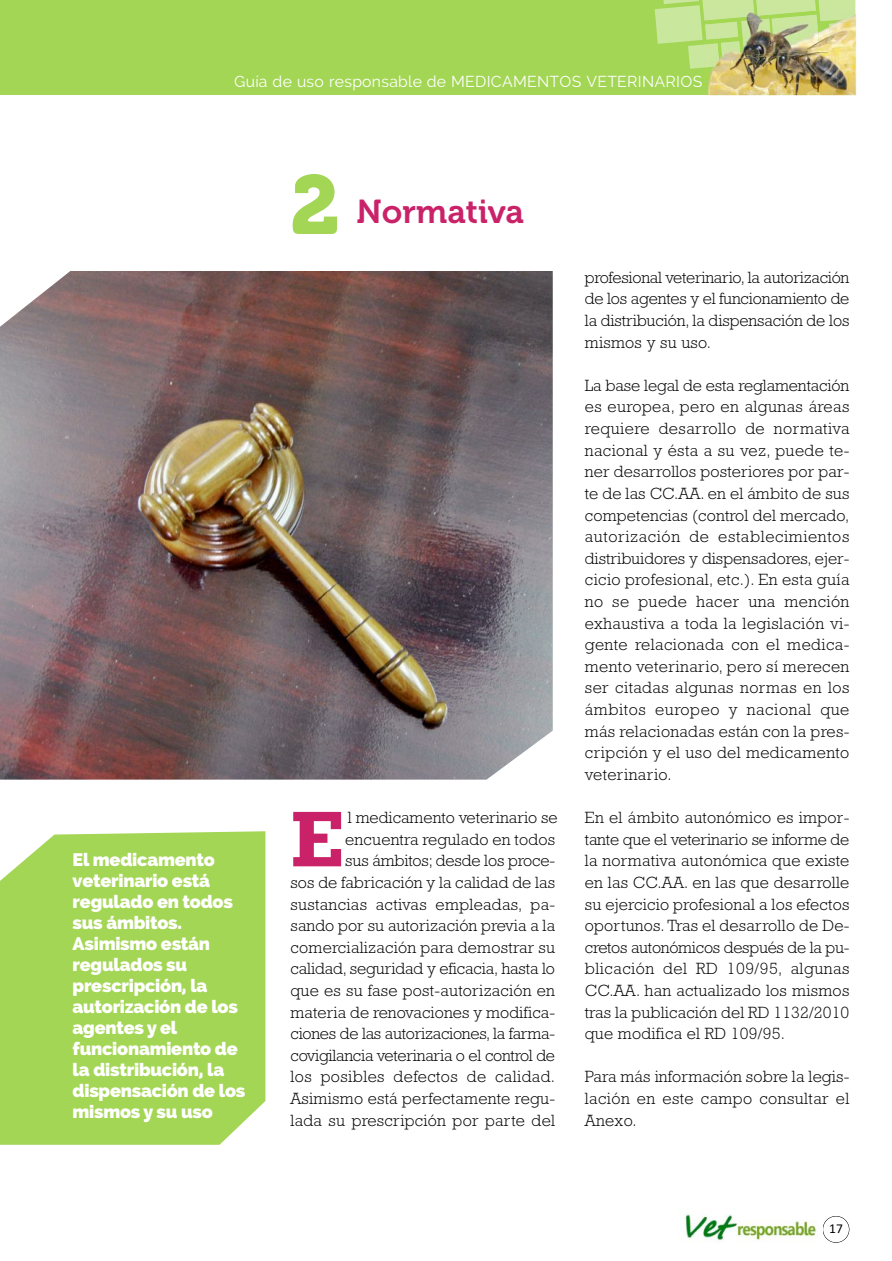
<style>
.page{position:relative;width:892px;height:1261px;background:#fff}
.page>*{position:absolute;margin:0;border:0;box-sizing:border-box;transform-origin:0 0}
.t1{font:82.5px "Museo 900";color:#a3d654}
.t2{font:700 80.1px "Rockwell Std";color:#ca2269}
.t3{font:33px "Museo 700";color:#ca2269}
.t4{font:800 18px/21px "Raleway";color:#fff}
.t5{font:300 16.5px/21.6px "Rockwell Std";letter-spacing:.01em;color:#000;text-align:justify}
.t6{font:15.75px "Raleway";letter-spacing:.02em;color:#fff}
.t7{font:13.5px "Calibri";color:#000}
</style>
<div class="page">
<div style="left:0;top:0;width:855px;height:95px;background:#a3d654"></div>
<div style="left:822px;top:1215px;width:27px;height:27px;border:1px solid #000;border-radius:50%"></div>
<svg style="left:654px;top:0;width:50px;height:69px"></svg>
<img style="left:685px;top:1214px;width:132px;height:27px">
<img style="left:704px;top:12px;width:151px;height:83px">
<img style="left:741px;top:19px;width:31px;height:37px">
<img style="left:704px;top:0;width:50px;height:20px">
<img style="left:705px;top:22px;width:33px;height:18px">
<img style="left:756px;top:0;width:60px;height:16px">
<img style="left:818px;top:0;width:37px;height:21px">
<img style="left:771px;top:15px;width:48px;height:38px">
<img style="left:829px;top:21px;width:26px;height:27px">
<img style="left:704px;top:43px;width:15px;height:24px">
<img style="left:730px;top:56px;width:45px;height:36px">
<img style="left:721px;top:41px;width:19px;height:16px">
<img style="left:776px;top:52px;width:62px;height:43px">
<img style="left:838px;top:49px;width:17px;height:16px">
<img style="left:0;top:271px;width:553px;height:508px">
<div style="left:0;top:831px;width:265px;height:313px;background:#a3d654"></div>
<p class="t6" style="left:234px;top:72px;width:470px">Guía de uso responsable de MEDICAMENTOS VETERINARIOS</p>
<p class="t4" style="left:73px;top:849px;width:174px">El medicamento veterinario está regulado en todos sus ámbitos.<br>Asimismo están regulados su prescripción, la autorización de los agentes y el funcionamiento de la distribución, la dispensación de los mismos y su uso</p>
<h1 class="t1" style="left:290px;top:158px;width:51px">2</h1>
<h3 class="t3" style="left:356px;top:193px;width:169px">Normativa</h3>
<p class="t5" style="left:290px;top:806px;width:269px;text-align:right">l medicamento veterinario se encuentra regulado en todos<br>sus ámbitos; desde los proce-<br>sos de fabricación y la calidad de las sustancias activas empleadas, pa&shy;sando por su autorización previa a la comercialización para demostrar su calidad, seguridad y eficacia, hasta lo que es su fase post-autorización en materia de renovaciones y modifica&shy;ciones de las autorizaciones, la farma&shy;covigilancia veterinaria o el control de los posibles defectos de calidad.<br>Asimismo está perfectamente regu&shy;lada su prescripción por parte del</p>
<h2 class="t2" style="left:290px;top:791px;width:55px">E</h2>
<p class="t5" style="left:585px;top:266px;width:266px">profesional veterinario, la autorización de los agentes y el funcionamiento de la distribución, la dispensación de los mismos y su uso.</p>
<p class="t5" style="left:585px;top:374px;width:266px">La base legal de esta reglamentación es europea, pero en algunas áreas requiere desarrollo de normativa nacional y ésta a su vez, puede te&shy;ner desarrollos posteriores por par&shy;te de las CC.AA. en el ámbito de sus competencias (control del mercado, autorización de establecimientos distribuidores y dispensadores, ejer&shy;cicio profesional, etc.). En esta guía no se puede hacer una mención exhaustiva a toda la legislación vi&shy;gente relacionada con el medica&shy;mento veterinario, pero sí merecen ser citadas algunas normas en los ámbitos europeo y nacional que más relacionadas están con la pres&shy;cripción y el uso del medicamento veterinario.</p>
<p class="t5" style="left:585px;top:806px;width:266px">En el ámbito autonómico es impor&shy;tante que el veterinario se informe de la normativa autonómica que existe en las CC.AA. en las que desarrolle su ejercicio profesional a los efectos oportunos. Tras el desarrollo de De&shy;cretos autonómicos después de la pu&shy;blicación del RD 109/95, algunas CC.AA. han actualizado los mismos tras la publicación del RD 1132/2010 que modifica el RD 109/95.</p>
<p class="t5" style="left:585px;top:1065px;width:266px">Para más información sobre la legis&shy;lación en este campo consultar el Anexo.</p>
<p class="t7" style="left:829px;top:1219px;width:15px">17</p>
</div>
